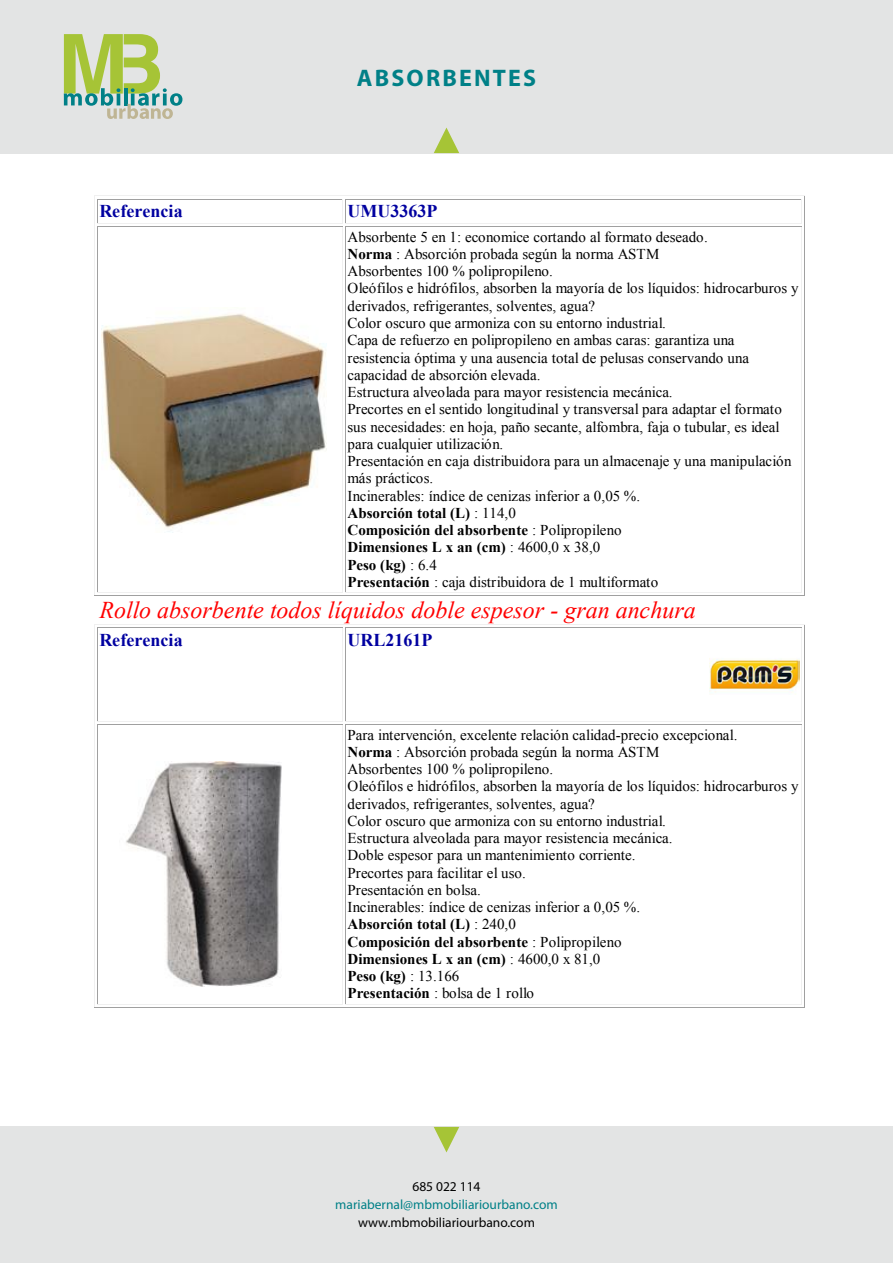
<style>
.page{position:relative;width:893px;height:1263px;background:#fff}
.page>*{position:absolute;margin:0;border:0;box-sizing:border-box;transform-origin:0 0}
.t1{font:italic 24px "Times New Roman";color:#f00}
.t2{font:700 24px "Myriad Pro";letter-spacing:.09em;color:#008087}
.t3{font:700 18px "Times New Roman";color:#0000a0}
.t4{font:15px/17.2px "Times New Roman";color:#000}
.t5{font:13.5px "Myriad Pro";color:#000}
.t6{font:13.5px "Myriad Pro";color:#008087}
.s1{font-weight:700}
</style>
<div class="page">
<hr style="left:95px;top:196px;width:249px;height:1px;background:#f0f0f0">
<hr style="left:345px;top:196px;width:459px;height:1px;background:#f0f0f0">
<hr style="left:98px;top:199px;width:244px;height:1px;background:#a0a0a0">
<hr style="left:98px;top:223px;width:244px;height:1px;background:#f0f0f0">
<hr style="left:346px;top:199px;width:455px;height:1px;background:#a0a0a0">
<hr style="left:346px;top:223px;width:455px;height:1px;background:#f0f0f0">
<svg style="left:94px;top:196px;width:4px;height:32px"></svg>
<hr style="left:98px;top:226px;width:244px;height:1px;background:#a0a0a0">
<hr style="left:98px;top:592px;width:244px;height:1px;background:#f0f0f0">
<hr style="left:97px;top:227px;width:1px;height:365px;background:#a0a0a0">
<hr style="left:342px;top:227px;width:1px;height:365px;background:#f0f0f0">
<hr style="left:94px;top:228px;width:1px;height:367px;background:#f0f0f0">
<hr style="left:95px;top:595px;width:249px;height:1px;background:#a0a0a0">
<svg style="left:342px;top:196px;width:4px;height:31px"></svg>
<hr style="left:346px;top:226px;width:455px;height:1px;background:#a0a0a0">
<svg style="left:801px;top:196px;width:4px;height:32px"></svg>
<hr style="left:346px;top:592px;width:455px;height:1px;background:#f0f0f0">
<hr style="left:345px;top:227px;width:1px;height:365px;background:#a0a0a0">
<hr style="left:801px;top:227px;width:1px;height:365px;background:#f0f0f0">
<hr style="left:345px;top:595px;width:459px;height:1px;background:#a0a0a0">
<hr style="left:804px;top:228px;width:1px;height:367px;background:#a0a0a0">
<hr style="left:95px;top:624px;width:249px;height:1px;background:#f0f0f0">
<hr style="left:345px;top:624px;width:459px;height:1px;background:#f0f0f0">
<hr style="left:98px;top:627px;width:244px;height:1px;background:#a0a0a0">
<hr style="left:98px;top:721px;width:244px;height:1px;background:#f0f0f0">
<hr style="left:97px;top:628px;width:1px;height:93px;background:#a0a0a0">
<hr style="left:342px;top:628px;width:1px;height:93px;background:#f0f0f0">
<hr style="left:94px;top:630px;width:1px;height:93px;background:#f0f0f0">
<hr style="left:346px;top:627px;width:455px;height:1px;background:#a0a0a0">
<hr style="left:346px;top:721px;width:455px;height:1px;background:#f0f0f0">
<hr style="left:345px;top:628px;width:1px;height:93px;background:#a0a0a0">
<hr style="left:801px;top:628px;width:1px;height:93px;background:#f0f0f0">
<hr style="left:804px;top:630px;width:1px;height:93px;background:#a0a0a0">
<hr style="left:98px;top:724px;width:244px;height:1px;background:#a0a0a0">
<hr style="left:98px;top:1003px;width:244px;height:1px;background:#f0f0f0">
<hr style="left:97px;top:725px;width:1px;height:278px;background:#a0a0a0">
<hr style="left:342px;top:725px;width:1px;height:278px;background:#f0f0f0">
<hr style="left:94px;top:726px;width:1px;height:281px;background:#f0f0f0">
<hr style="left:95px;top:1007px;width:249px;height:1px;background:#a0a0a0">
<hr style="left:346px;top:724px;width:455px;height:1px;background:#a0a0a0">
<hr style="left:346px;top:1003px;width:455px;height:1px;background:#f0f0f0">
<hr style="left:345px;top:725px;width:1px;height:278px;background:#a0a0a0">
<hr style="left:801px;top:725px;width:1px;height:278px;background:#f0f0f0">
<hr style="left:345px;top:1007px;width:459px;height:1px;background:#a0a0a0">
<hr style="left:804px;top:726px;width:1px;height:281px;background:#a0a0a0">
<img style="left:102px;top:314px;width:225px;height:218px">
<img style="left:126px;top:762px;width:156px;height:225px">
<img style="left:709px;top:658px;width:90px;height:35px">
<div style="left:0;top:0;width:893px;height:153px;background:#e3e4e4"></div>
<div style="left:0;top:1127px;width:893px;height:136px;background:#e3e4e4"></div>
<svg style="left:64px;top:34px;width:118px;height:85px"></svg>
<svg style="left:434px;top:1127px;width:25px;height:25px"></svg>
<svg style="left:434px;top:128px;width:25px;height:25px"></svg>
<h1 class="t2" style="left:357px;top:62px;width:181px">ABSORBENTES</h1>
<p class="t3" style="left:99px;top:199px;width:85px">Referencia</p>
<p class="t3" style="left:348px;top:199px;width:91px">UMU3363P</p>
<p class="t4" style="left:348px;top:228px;width:453px">Absorbente 5 en 1: economice cortando al formato deseado.<br><span class="s1">Norma</span> : Absorción probada según la norma ASTM<br>Absorbentes 100 % polipropileno.<br>Oleófilos e hidrófilos, absorben la mayoría de los líquidos: hidrocarburos y derivados, refrigerantes, solventes, agua?<br>Color oscuro que armoniza con su entorno industrial.<br>Capa de refuerzo en polipropileno en ambas caras: garantiza una resistencia óptima y una ausencia total de pelusas conservando una capacidad de absorción elevada.<br>Estructura alveolada para mayor resistencia mecánica.<br>Precortes en el sentido longitudinal y transversal para adaptar el formato sus necesidades: en hoja, paño secante, alfombra, faja o tubular, es ideal para cualquier utilización.<br>Presentación en caja distribuidora para un almacenaje y una manipulación más prácticos.<br>Incinerables: índice de cenizas inferior a 0,05 %.<br><span class="s1">Absorción total (L)</span> : 114,0<br><span class="s1">Composición del absorbente</span> : Polipropileno<br><span class="s1">Dimensiones L x an (cm)</span> : 4600,0 x 38,0<br><span class="s1">Peso (kg)</span> : 6.4<br><span class="s1">Presentación</span> : caja distribuidora de 1 multiformato</p>
<h1 class="t1" style="left:99px;top:593px;width:598px">Rollo absorbente todos líquidos doble espesor - gran anchura</h1>
<p class="t3" style="left:99px;top:627px;width:85px">Referencia</p>
<p class="t3" style="left:348px;top:627px;width:86px">URL2161P</p>
<p class="t4" style="left:348px;top:726px;width:453px">Para intervención, excelente relación calidad-precio excepcional.<br><span class="s1">Norma</span> : Absorción probada según la norma ASTM<br>Absorbentes 100 % polipropileno.<br>Oleófilos e hidrófilos, absorben la mayoría de los líquidos: hidrocarburos y derivados, refrigerantes, solventes, agua?<br>Color oscuro que armoniza con su entorno industrial.<br>Estructura alveolada para mayor resistencia mecánica.<br>Doble espesor para un mantenimiento corriente.<br>Precortes para facilitar el uso.<br>Presentación en bolsa.<br>Incinerables: índice de cenizas inferior a 0,05 %.<br><span class="s1">Absorción total (L)</span> : 240,0<br><span class="s1">Composición del absorbente</span> : Polipropileno<br><span class="s1">Dimensiones L x an (cm)</span> : 4600,0 x 81,0<br><span class="s1">Peso (kg)</span> : 13.166<br><span class="s1">Presentación</span> : bolsa de 1 rollo</p>
<p class="t5" style="left:412px;top:1178px;width:70px">685 022 114</p>
<p class="t6" style="left:335px;top:1196px;width:224px">mariabernal@mbmobiliariourbano.com</p>
<p class="t5" style="left:358px;top:1214px;width:178px">www.mbmobiliariourbano.com</p>
</div>
